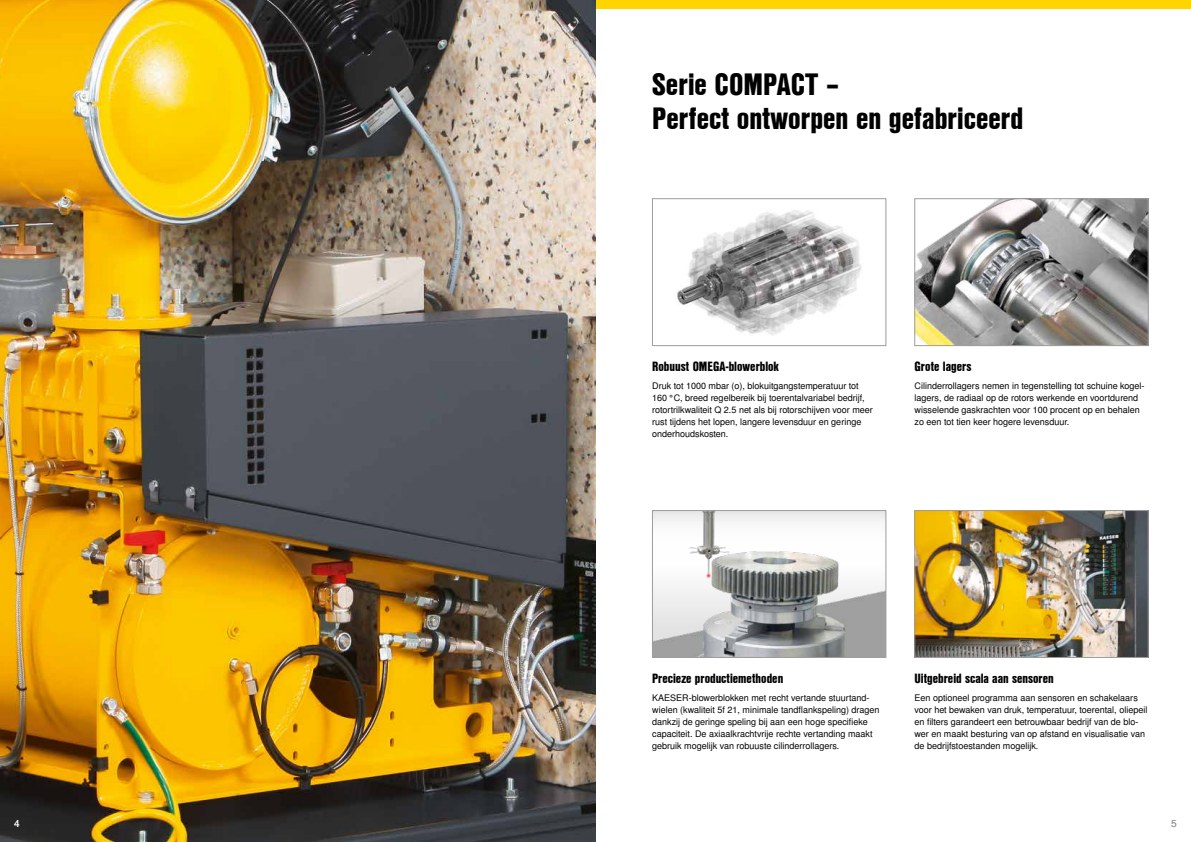
<style>
.page{position:relative;width:1191px;height:842px;background:#fff}
.page>*{position:absolute;margin:0;border:0;box-sizing:border-box;transform-origin:0 0}
.t1{font:30px/34px "Nimbus San L Bla Con";color:#000}
.t2{font:13px "Nimbus San L Bla Con";color:#000}
.t3{font:10px "Nimbus San L";color:#fff}
.t4{font:10px "Nimbus San L";color:#9d9d9c}
.t5{font:9px/12px "Nimbus San L";color:#000}
</style>
<div class="page">
<div style="left:595px;top:0;width:596px;height:9px;background:#ffd500"></div>
<img style="left:0;top:0;width:595px;height:842px">
<img style="left:916px;top:512px;width:230px;height:144px">
<div style="left:914px;top:510px;width:234px;height:148px;border:1px solid #9d9d9c"></div>
<img style="left:916px;top:200px;width:230px;height:144px">
<div style="left:914px;top:198px;width:234px;height:148px;border:1px solid #9d9d9c"></div>
<img style="left:654px;top:512px;width:230px;height:144px">
<div style="left:652px;top:510px;width:234px;height:148px;border:1px solid #9d9d9c"></div>
<img style="left:677px;top:210px;width:185px;height:125px">
<div style="left:652px;top:198px;width:234px;height:148px;border:1px solid #9d9d9c"></div>
<h1 class="t1" style="left:652px;top:66px;width:373px">Serie COMPACT –<br>Perfect ontworpen en gefabriceerd</h1>
<h2 class="t2" style="left:652px;top:356px;width:128px">Robuust OMEGA-blowerblok</h2>
<p class="t5" style="left:652px;top:380px;width:222px">Druk tot 1000 mbar (o), blokuitgangstemperatuur tot 160°C, breed regelbereik bij toerentalvariabel bedrijf, rotortrilkwaliteit Q 2.5 net als bij rotorschijven voor meer rust tijdens het lopen, langere levensduur en geringe onderhoudskosten.</p>
<h2 class="t2" style="left:914px;top:356px;width:58px">Grote lagers</h2>
<p class="t5" style="left:914px;top:380px;width:231px">Cilinderrollagers nemen in tegenstelling tot schuine kogel&shy;lagers, de radiaal op de rotors werkende en voortdurend wisselende gaskrachten voor 100 procent op en behalen zo een tot tien keer hogere levensduur.</p>
<h2 class="t2" style="left:652px;top:668px;width:133px">Precieze productiemethoden</h2>
<p class="t5" style="left:652px;top:692px;width:229px">KAESER-blowerblokken met recht vertande stuurtand&shy;wielen (kwaliteit 5f 21, minimale tandflankspeling) dragen dankzij de geringe speling bij aan een hoge specifieke capaciteit. De axiaalkrachtvrije rechte vertanding maakt gebruik mogelijk van robuuste cilinderrollagers.</p>
<h2 class="t2" style="left:914px;top:668px;width:141px">Uitgebreid scala aan sensoren</h2>
<p class="t5" style="left:914px;top:692px;width:234px">Een optioneel programma aan sensoren en schakelaars voor het bewaken van druk, temperatuur, toerental, oliepeil en filters garandeert een betrouwbaar bedrijf van de blo&shy;wer en maakt besturing van op afstand en visualisatie van de bedrijfstoestanden mogelijk.</p>
<p class="t3" style="left:14px;top:817px;width:7px">4</p>
<p class="t4" style="left:1171px;top:817px;width:7px">5</p>
</div>
